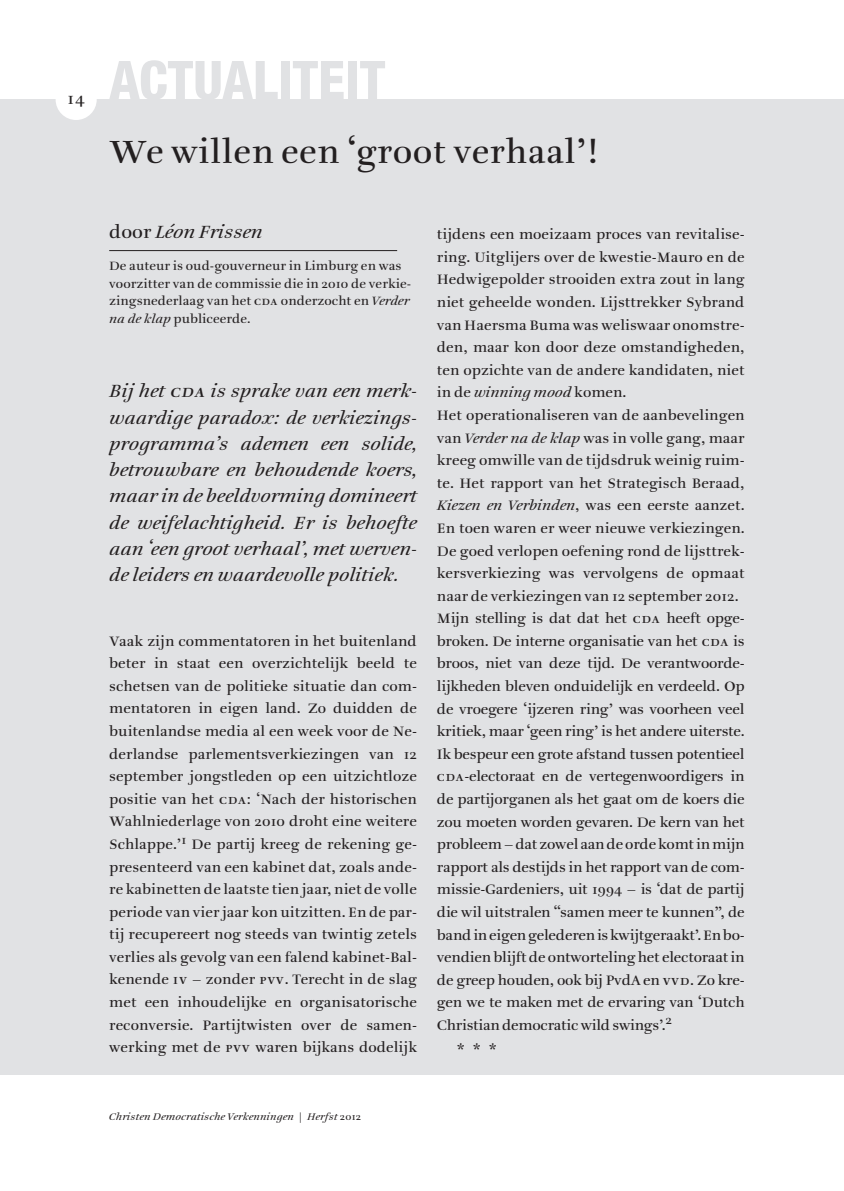
<style>
.page{position:relative;width:844px;height:1191px;background:#fff}
.page>*{position:absolute;margin:0;border:0;box-sizing:border-box;transform-origin:0 0}
.t1{font:800 condensed 53.38px "Helvetica Neue LT Std";color:#e1e2e4}
.t2{font:35px "Ruse X040 Hg Tx";letter-spacing:.01em;color:#231f20}
.t3{font:italic 19.25px/26.2px "Ruse X040 Hg Tx";color:#231f20;text-align:justify}
.t4{font:17.5px "Ruse X040 Hg Tx";color:#231f20}
.t5{font:14.88px/22.6px "Ruse X040 Hg Tx";letter-spacing:-.02em;color:#231f20;text-align:justify}
.t6{font:13.12px/17.5px "Ruse X040 Hg Tx";color:#231f20}
.t7{font:italic 10.5px "Ruse X040 Hg Tx";letter-spacing:.015em;color:#231f20}
.s1{font-style:normal}
.s2{font-family:"Ruse X040 Hg Tx Small Caps"}
.s3{font-style:italic}
</style>
<div class="page">
<div style="left:0;top:99px;width:843px;height:975px;background:#e1e2e4"></div>
<div style="left:56px;top:79px;width:41px;height:41px;background:#fff;border-radius:50%"></div>
<hr style="left:109px;top:250px;width:288px;height:1px;background:#231f20">
<p class="t4" style="left:68px;top:88px;width:19px">14</p>
<h1 class="t1" style="left:109px;top:47px;width:277px">ACTUALITEIT</h1>
<h2 class="t2" style="left:109px;top:132px;width:491px">We willen een ‘groot verhaal’!</h2>
<p class="t3" style="left:109px;top:219px;width:155px"><span class="s1">door</span> Léon Frissen</p>
<p class="t6" style="left:109px;top:257px;width:303px">De auteur is oud-gouverneur in Limburg en was voorzitter van de commissie die in 2010 de verkie&shy;zingsnederlaag van het <span class="s2">CDA</span> onderzocht en <span class="s3">Verder na de klap</span> publiceerde.</p>
<p class="t3" style="left:109px;top:378px;width:309px">Bij het <span class="s2">CDA</span> is sprake van een merk&shy;waardige paradox: de verkiezings&shy;programma’s ademen een solide, betrouwbare en behoudende koers, maar in de beeldvorming domineert de weifelachtigheid. Er is behoefte aan ‘een groot verhaal’, met werven&shy;de leiders en waardevolle politiek.</p>
<p class="t5" style="left:109px;top:630px;width:309px">Vaak zijn commentatoren in het buitenland beter in staat een overzichtelijk beeld te schetsen van de politieke situatie dan com&shy;mentatoren in eigen land. Zo duidden de buitenlandse media al een week voor de Ne&shy;derlandse parlementsverkiezingen van 12 september jongstleden op een uitzichtloze positie van het <span class="s2">cda</span>: ‘Nach der historischen Wahlniederlage von 2010 droht eine weitere Schlappe.’<sup>1</sup> De partij kreeg de rekening ge&shy;presenteerd van een kabinet dat, zoals ande&shy;re kabinetten de laatste tien jaar, niet de volle periode van vier jaar kon uitzitten. En de par&shy;tij recupereert nog steeds van twintig zetels verlies als gevolg van een falend kabinet-Bal&shy;kenende <span class="s2">iv</span> – zonder <span class="s2">pvv</span>. Terecht in de slag met een inhoudelijke en organisatorische reconversie. Partijtwisten over de samen&shy;werking met de <span class="s2">pvv</span> waren bijkans dodelijk</p>
<p class="t5" style="left:437px;top:223px;width:309px;text-align:left">tijdens een moeizaam proces van revitalise&shy;ring. Uitglijers over de kwestie-Mauro en de Hedwigepolder strooiden extra zout in lang niet geheelde wonden. Lijsttrekker Sybrand van Haersma Buma was weliswaar onomstre&shy;den, maar kon door deze omstandigheden, ten opzichte van de andere kandidaten, niet in de <span class="s3">winning mood</span> komen.<br>Het operationaliseren van de aanbevelingen van <span class="s3">Verder na de klap</span> was in volle gang, maar kreeg omwille van de tijdsdruk weinig ruim&shy;te. Het rapport van het Strategisch Beraad, <span class="s3">Kiezen en Verbinden</span>, was een eerste aanzet.<br>En toen waren er weer nieuwe verkiezingen.<br>De goed verlopen oefening rond de lijsttrek&shy;kersverkiezing was vervolgens de opmaat naar de verkiezingen van 12 september 2012.<br>Mijn stelling is dat dat het <span class="s2">cda</span> heeft opge&shy;broken. De interne organisatie van het <span class="s2">cda</span> is broos, niet van deze tijd. De verantwoorde&shy;lijkheden bleven onduidelijk en verdeeld. Op de vroegere ‘ijzeren ring’ was voorheen veel kritiek, maar ‘geen ring’ is het andere uiterste.<br>Ik bespeur een grote afstand tussen potentieel <span class="s2">cda</span>-electoraat en de vertegenwoordigers in de partijorganen als het gaat om de koers die zou moeten worden gevaren. De kern van het probleem – dat zowel aan de orde komt in mijn rapport als destijds in het rapport van de com&shy;missie-Gardeniers, uit 1994 – is ‘dat de partij die wil uitstralen “samen meer te kunnen”, de band in eigen gelederen is kwijtgeraakt’. En bo&shy;vendien blijft de ontworteling het electoraat in de greep houden, ook bij PvdA en <span class="s2">vvd</span>. Zo kre&shy;gen we te maken met de ervaring van ‘Dutch Christian democratic wild swings’.<sup>2</sup></p>
<p class="t5" style="left:456px;top:1038px;width:42px">***</p>
<p class="t7" style="left:109px;top:1110px;width:253px">Christen Democratische Verkenningen <span class="s1">|</span> Herfst <span class="s1">2012</span></p>
</div>
